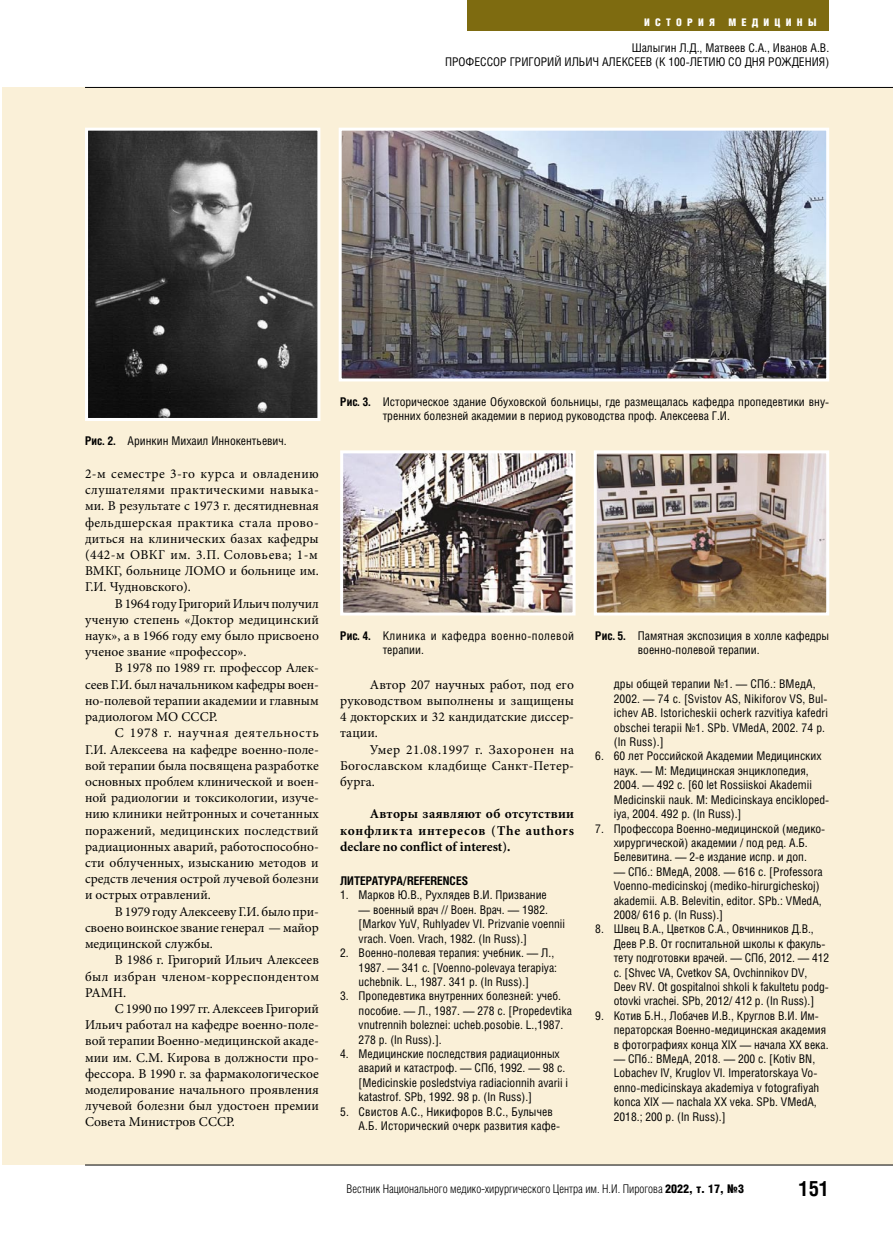
<style>
.page{position:relative;width:893px;height:1234px;background:#fff}
.page>*{position:absolute;margin:0;border:0;box-sizing:border-box;transform-origin:0 0}
.t1{font:700 21px "Helios Cond";color:#000}
.main_text_material{font:13.5px/16.2px "Minion Pro";color:#000;text-align:justify}
.main_text{font:700 13.5px/16.2px "Minion Cyr";color:#000;text-align:justify}
.literature{font:12px/14.4px "Helios Cond";color:#000}
.ris_name{font:12px/14.4px "Helios Cond";color:#000}
.t2{font:300 12px "Helios Cond";color:#000}
.ris_name-2{font:12px/14.4px "Helios Cond";letter-spacing:.035em;color:#000}
.literature-2{font:700 12px "Helios Cond";color:#000}
.t3{font:900 10.5px "Helios Cond";letter-spacing:.5em;color:#fff}
.s1{font-weight:700}
.s2{font-weight:900}
</style>
<div class="page">
<div style="left:2px;top:87px;width:891px;height:1077px;background:#faf0d8"></div>
<hr style="left:85px;top:1164px;width:808px;height:1px;background:#000">
<hr style="left:85px;top:87px;width:808px;height:1px;background:#000">
<div style="left:468px;top:0;width:361px;height:30px;background:#7e6b10"></div>
<img style="left:89px;top:132px;width:227px;height:285px">
<div style="left:85px;top:128px;width:235px;height:293px;border:3px solid #fff"></div>
<img style="left:343px;top:132px;width:482px;height:245px">
<div style="left:339px;top:128px;width:490px;height:253px;border:3px solid #fff"></div>
<img style="left:344px;top:454px;width:228px;height:157px">
<div style="left:340px;top:450px;width:236px;height:165px;border:3px solid #fff"></div>
<img style="left:598px;top:454px;width:227px;height:157px">
<div style="left:594px;top:450px;width:235px;height:165px;border:3px solid #fff"></div>
<p class="t3" style="left:644px;top:16px;width:73px">ИСТОРИЯ</p>
<p class="t3" style="left:728px;top:16px;width:90px">МЕДИЦИНЫ</p>
<p class="literature" style="left:632px;top:40px;width:199px">Шалыгин Л.Д., Матвеев С.А., Иванов А.В.</p>
<p class="literature" style="left:445px;top:55px;width:386px">ПРОФЕССОР ГРИГОРИЙ ИЛЬИЧ АЛЕКСЕЕВ (К 100-ЛЕТИЮ СО ДНЯ РОЖДЕНИЯ)</p>
<p class="ris_name" style="left:85px;top:433px;width:203px"><span class="s1">Рис. 2.</span> Аринкин Михаил Иннокентьевич.</p>
<p class="main_text_material" style="left:85px;top:466px;width:235px">2-м семестре 3-го курса и овладению слушателями практическими навыка&shy;ми. В результате с 1973 г. десятидневная фельдшерская практика стала прово&shy;диться на клинических базах кафедры (442-м ОВКГ им. 3.П. Соловьева; 1-м ВМКГ, больнице ЛОМО и больнице им.<br>Г.И. Чудновского).</p>
<p class="main_text_material" style="left:85px;top:595px;width:235px;text-indent:30px">В 1964 году Григорий Ильич получил ученую степень «Доктор медицинский наук», а в 1966 году ему было присвоено ученое звание «профессор».</p>
<p class="main_text_material" style="left:85px;top:660px;width:235px;text-indent:30px">В 1978 по 1989 гг. профессор Алек&shy;сеев Г.И. был начальником кафедры воен&shy;но-полевой терапии академии и главным радиологом МО СССР.</p>
<p class="main_text_material" style="left:85px;top:725px;width:235px;text-indent:30px">С 1978 г. научная деятельность Г.И. Алексеева на кафедре военно-поле&shy;вой терапии была посвящена разработке основных проблем клинической и воен&shy;ной радиологии и токсикологии, изуче&shy;нию клиники нейтронных и сочетанных поражений, медицинских последствий радиационных аварий, работоспособно&shy;сти облученных, изысканию методов и средств лечения острой лучевой болезни и острых отравлений.</p>
<p class="main_text_material" style="left:85px;top:903px;width:235px;text-indent:30px">В 1979 году Алексееву Г.И. было при&shy;своено воинское звание генерал — майор медицинской службы.</p>
<p class="main_text_material" style="left:85px;top:952px;width:235px;text-indent:30px">В 1986 г. Григорий Ильич Алексеев был избран членом-корреспондентом РАМН.</p>
<p class="main_text_material" style="left:85px;top:1000px;width:235px;text-indent:30px">С 1990 по 1997 гг. Алексеев Григорий Ильич работал на кафедре военно-поле&shy;вой терапии Военно-медицинской акаде&shy;мии им. С.М. Кирова в должности про&shy;фессора. В 1990 г. за фармакологическое моделирование начального проявления лучевой болезни был удостоен премии Совета Министров СССР.</p>
<p class="ris_name" style="left:383px;top:394px;width:448px;text-indent:-43px"><span class="s1">Рис. 3.</span> Историческое здание Обуховской больницы, где размещалась кафедра пропедевтики вну&shy;тренних болезней академии в период руководства проф. Алексеева Г.И.</p>
<p class="ris_name-2" style="left:383px;top:628px;width:193px;text-indent:-43px"><span class="s1">Рис. 4.</span> Клиника и кафедра военно-полевой терапии.</p>
<p class="ris_name" style="left:638px;top:628px;width:193px;text-indent:-43px"><span class="s1">Рис. 5.</span> Памятная экспозиция в холле кафедры военно-полевой терапии.</p>
<p class="main_text_material" style="left:340px;top:676px;width:235px;text-indent:30px">Автор 207 научных работ, под его руководством выполнены и защищены 4 докторских и 32 кандидатские диссер&shy;тации.</p>
<p class="main_text_material" style="left:340px;top:741px;width:235px;text-indent:30px">Умер 21.08.1997 г. Захоронен на Богославском кладбище Санкт-Петер&shy;бурга.</p>
<p class="main_text" style="left:340px;top:805px;width:235px;text-indent:30px">Авторы заявляют об отсутствии конфликта интересов (The authors declare no conflict of interest).</p>
<p class="literature-2" style="left:340px;top:873px;width:129px">ЛИТЕРАТУРА/REFERENCES</p>
<p class="literature" style="left:340px;top:887px;width:208px">1. Марков Ю.В., Рухлядев В.И. Призвание</p>
<p class="literature" style="left:359px;top:901px;width:208px">— военный врач // Воен. Врач. — 1982. [Markov YuV, Ruhlyadev VI. Prizvanie voennii vrach. Voen. Vrach, 1982. (In Russ).]</p>
<p class="literature" style="left:359px;top:945px;width:200px;text-indent:-18px">2. Военно-полевая терапия: учебник. — Л.,<br>1987. — 341 с. [Voenno-polevaya terapiya: uchebnik. L., 1987. 341 р. (In Russ).]</p>
<p class="literature" style="left:359px;top:988px;width:215px;text-indent:-18px">3. Пропедевтика внутренних болезней: учеб. пособие. — Л., 1987. — 278 с. [Propedevtika vnutrennih boleznei: ucheb.posobie. L.,1987.<br>278 р. (In Russ).].</p>
<p class="literature" style="left:359px;top:1045px;width:211px;text-indent:-18px">4. Медицинские последствия радиационных аварий и катастроф. — СПб, 1992. — 98 с. [Medicinskie posledstviya radiacionnih avarii i katastrof. SPb, 1992. 98 р. (In Russ).]</p>
<p class="literature" style="left:359px;top:1103px;width:203px;text-indent:-18px">5. Свистов А.С., Никифоров В.С., Булычев<br>А.Б. Исторический очерк развития кафе-</p>
<p class="literature" style="left:614px;top:676px;width:216px">дры общей терапии №1. — СПб.: ВМедА, 2002. — 74 с. [Svistov AS, Nikiforov VS, Bul&shy;ichev AB. Istoricheskii ocherk razvitiya kafedri obschei terapii №1. SPb. VMedA, 2002. 74 р. (In Russ).]</p>
<p class="literature" style="left:614px;top:748px;width:217px;text-indent:-18px">6. 60 лет Российской Академии Медицинских наук. — М: Медицинская энциклопедия, 2004. — 492 с. [60 let Rossiiskoi Akademii Medicinskii nauk. M: Medicinskaya еncikloped&shy;iya, 2004. 492 р. (In Russ).]</p>
<p class="literature" style="left:595px;top:820px;width:231px;text-align:center">7. Профессора Военно-медицинской (медико&shy;хирургической) академии / под ред. А.Б.<br>Белевитина. — 2-е издание испр. и доп.</p>
<p class="literature" style="left:614px;top:863px;width:210px">— СПб.: ВМедА, 2008. — 616 с. [Professora Voenno-medicinskoj (mediko-hirurgicheskoj) akademii. A.B. Belevitin, editor. SPb.: VMedA, 2008/ 616 p. (In Russ).]</p>
<p class="literature" style="left:614px;top:921px;width:217px;text-indent:-18px">8. Швец В.А., Цветков С.А., Овчинников Д.В., Деев Р.В. От госпитальной школы к факуль&shy;тету подготовки врачей. — СПб, 2012. — 412 с. [Shvec VA, Cvetkov SA, Ovchinnikov DV, Deev RV. Ot gospitalnoi shkoli k fakultetu podg&shy;otovki vrachei. SPb, 2012/ 412 р. (In Russ).]</p>
<p class="literature" style="left:614px;top:1007px;width:216px;text-indent:-18px">9. Котив Б.Н., Лобачев И.В., Круглов В.И. Им&shy;ператорская Военно-медицинская академия в фотографиях конца XIX — начала XX века.</p>
<p class="literature" style="left:614px;top:1051px;width:207px">— СПб.: ВМедА, 2018. — 200 с. [Kotiv BN, Lobachev IV, Kruglov VI. Imperatorskaya Vo&shy;enno-medicinskaya akademiya v fotografiyah konca XIX — nachala XX veka. SPb. VMedA, 2018.; 200 р. (In Russ).]</p>
<p class="t2" style="left:346px;top:1181px;width:399px">Вестник Национального медико-хирургического Центра им. Н.И. Пирогова <span class="s2">2022, т. 17, №3</span></p>
<p class="t1" style="left:799px;top:1175px;width:32px">151</p>
</div>
